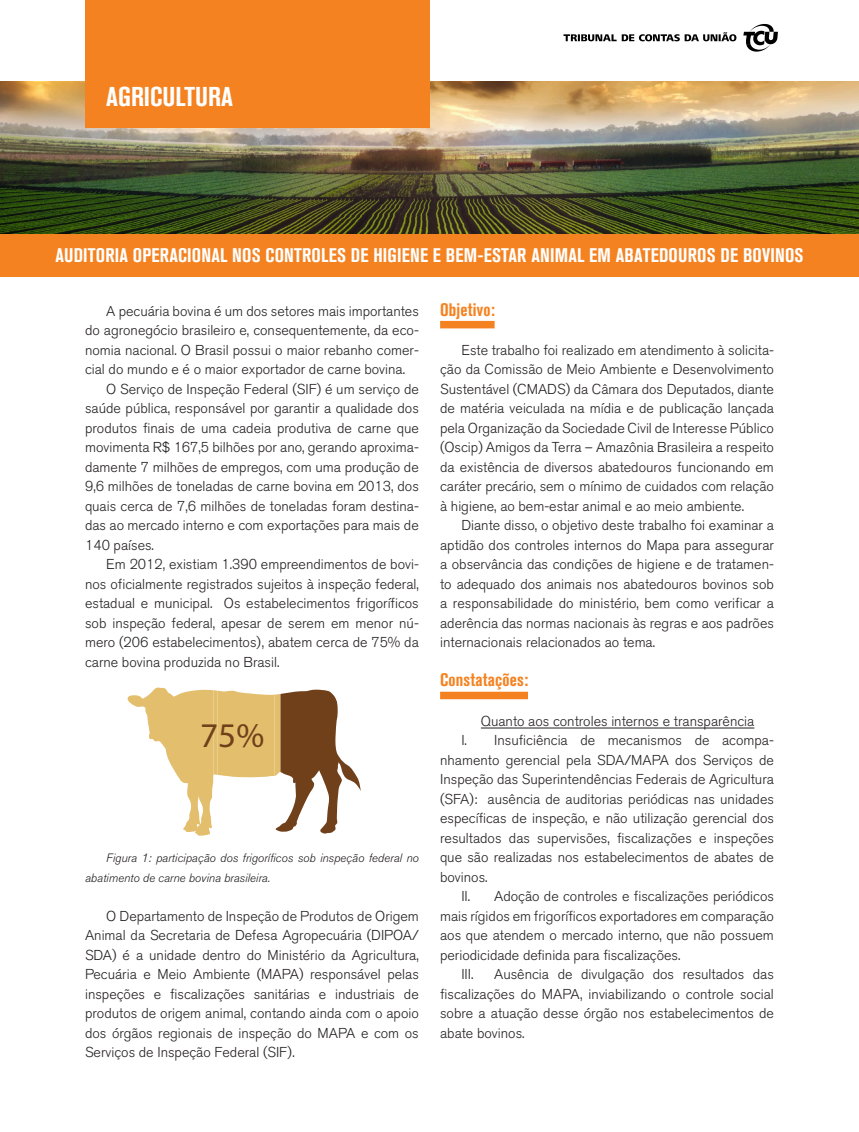
<style>
.page{position:relative;width:859px;height:1132px;background:#fff}
.page>*{position:absolute;margin:0;border:0;box-sizing:border-box;transform-origin:0 0}
.t1{font:34.65px "Myriad Pro";color:#70401b}
.t2{font:27px "Akzidenz Grotesk BQ Bd Cnd Alt";color:#fff}
.TÍTULO_FICHA{font:700 condensed 19.5px "Akzidenz Grotesk BQ";letter-spacing:.01em;color:#fff}
.INTERTÍTULO_FICHA{font:700 condensed 18px "Akzidenz Grotesk BQ";letter-spacing:.01em;color:#f58220}
.TEXTO_FICHA{font:300 14.25px/19.5px "Akzidenz Grotesk BQ";color:#231f20;text-align:justify}
.TEXTO_FICHA-2{font:italic 300 12px/19.5px "Akzidenz Grotesk BQ";color:#231f20}
</style>
<div class="page">
<img style="left:0;top:82px;width:859px;height:152px">
<div style="left:85px;top:0;width:344px;height:128px;background:#f58220"></div>
<svg style="left:563px;top:32px;width:173px;height:9px"></svg>
<svg style="left:743px;top:24px;width:35px;height:28px"></svg>
<div style="left:440px;top:321px;width:55px;height:7px;background:#f58220"></div>
<div style="left:440px;top:691px;width:88px;height:8px;background:#f58220"></div>
<hr style="left:481px;top:727px;width:273px;height:1px;background:#231f20">
<div style="left:0;top:234px;width:859px;height:42px;background:#f58220"></div>
<svg style="left:127px;top:687px;width:234px;height:149px"></svg>
<h2 class="t2" style="left:106px;top:81px;width:128px">AGRICULTURA</h2>
<p class="TÍTULO_FICHA" style="left:55px;top:244px;width:750px">AUDITORIA OPERACIONAL NOS CONTROLES DE HIGIENE E BEM-ESTAR ANIMAL EM ABATEDOUROS DE BOVINOS</p>
<p class="TEXTO_FICHA" style="left:85px;top:301px;width:335px;text-indent:21px">A pecuária bovina é um dos setores mais importantes do agronegócio brasileiro e, consequentemente, da eco&shy;nomia nacional. O Brasil possui o maior rebanho comer&shy;cial do mundo e é o maior exportador de carne bovina.</p>
<p class="TEXTO_FICHA" style="left:85px;top:379px;width:335px;text-indent:21px">O Serviço de Inspeção Federal (SIF) é um serviço de saúde pública, responsável por garantir a qualidade dos produtos finais de uma cadeia produtiva de carne que movimenta R$ 167,5 bilhões por ano, gerando aproxima&shy;damente 7 milhões de empregos, com uma produção de 9,6 milhões de toneladas de carne bovina em 2013, dos quais cerca de 7,6 milhões de toneladas foram destina&shy;das ao mercado interno e com exportações para mais de 140 países.</p>
<p class="TEXTO_FICHA" style="left:85px;top:554px;width:335px;text-indent:21px">Em 2012, existiam 1.390 empreendimentos de bovi&shy;nos oficialmente registrados sujeitos à inspeção federal, estadual e municipal. Os estabelecimentos frigoríficos sob inspeção federal, apesar de serem em menor nú&shy;mero (206 estabelecimentos), abatem cerca de 75% da carne bovina produzida no Brasil.</p>
<h1 class="t1" style="left:200px;top:714px;width:66px">75%</h1>
<p class="TEXTO_FICHA-2" style="left:85px;top:848px;width:335px;text-indent:21px">Figura 1: participação dos frigoríficos sob inspeção federal no abatimento de carne bovina brasileira.</p>
<p class="TEXTO_FICHA" style="left:85px;top:905px;width:335px;text-indent:21px">O Departamento de Inspeção de Produtos de Origem Animal da Secretaria de Defesa Agropecuária (DIPOA/ SDA) é a unidade dentro do Ministério da Agricultura, Pecuária e Meio Ambiente (MAPA) responsável pelas inspeções e fiscalizações sanitárias e industriais de produtos de origem animal, contando ainda com o apoio dos órgãos regionais de inspeção do MAPA e com os Serviços de Inspeção Federal (SIF).</p>
<p class="INTERTÍTULO_FICHA" style="left:440px;top:299px;width:56px">Objetivo:</p>
<p class="TEXTO_FICHA" style="left:440px;top:340px;width:335px;text-indent:21px">Este trabalho foi realizado em atendimento à solicita&shy;ção da Comissão de Meio Ambiente e Desenvolvimento Sustentável (CMADS) da Câmara dos Deputados, diante de matéria veiculada na mídia e de publicação lançada pela Organização da Sociedade Civil de Interesse Público (Oscip) Amigos da Terra – Amazônia Brasileira a respeito da existência de diversos abatedouros funcionando em caráter precário, sem o mínimo de cuidados com relação à higiene, ao bem-estar animal e ao meio ambiente.</p>
<p class="TEXTO_FICHA" style="left:440px;top:515px;width:335px;text-indent:21px">Diante disso, o objetivo deste trabalho foi examinar a aptidão dos controles internos do Mapa para assegurar a observância das condições de higiene e de tratamen&shy;to adequado dos animais nos abatedouros bovinos sob a responsabilidade do ministério, bem como verificar a aderência das normas nacionais às regras e aos padrões internacionais relacionados ao tema.</p>
<p class="INTERTÍTULO_FICHA" style="left:440px;top:669px;width:90px">Constatações:</p>
<p class="TEXTO_FICHA" style="left:481px;top:710px;width:275px">Quanto aos controles internos e transparência</p>
<p class="TEXTO_FICHA" style="left:440px;top:730px;width:335px;text-indent:21px">I. Insuficiência de mecanismos de acompa&shy;nhamento gerencial pela SDA/MAPA dos Serviços de Inspeção das Superintendências Federais de Agricultura (SFA): ausência de auditorias periódicas nas unidades específicas de inspeção, e não utilização gerencial dos resultados das supervisões, fiscalizações e inspeções que são realizadas nos estabelecimentos de abates de bovinos.</p>
<p class="TEXTO_FICHA" style="left:440px;top:886px;width:335px;text-indent:21px">II. Adoção de controles e fiscalizações periódicos mais rígidos em frigoríficos exportadores em comparação aos que atendem o mercado interno, que não possuem periodicidade definida para fiscalizações.</p>
<p class="TEXTO_FICHA" style="left:461px;top:964px;width:14px">III.</p>
<p class="TEXTO_FICHA" style="left:440px;top:964px;width:335px;text-indent:54px">Ausência de divulgação dos resultados das fiscalizações do MAPA, inviabilizando o controle social sobre a atuação desse órgão nos estabelecimentos de abate bovinos.</p>
</div>
